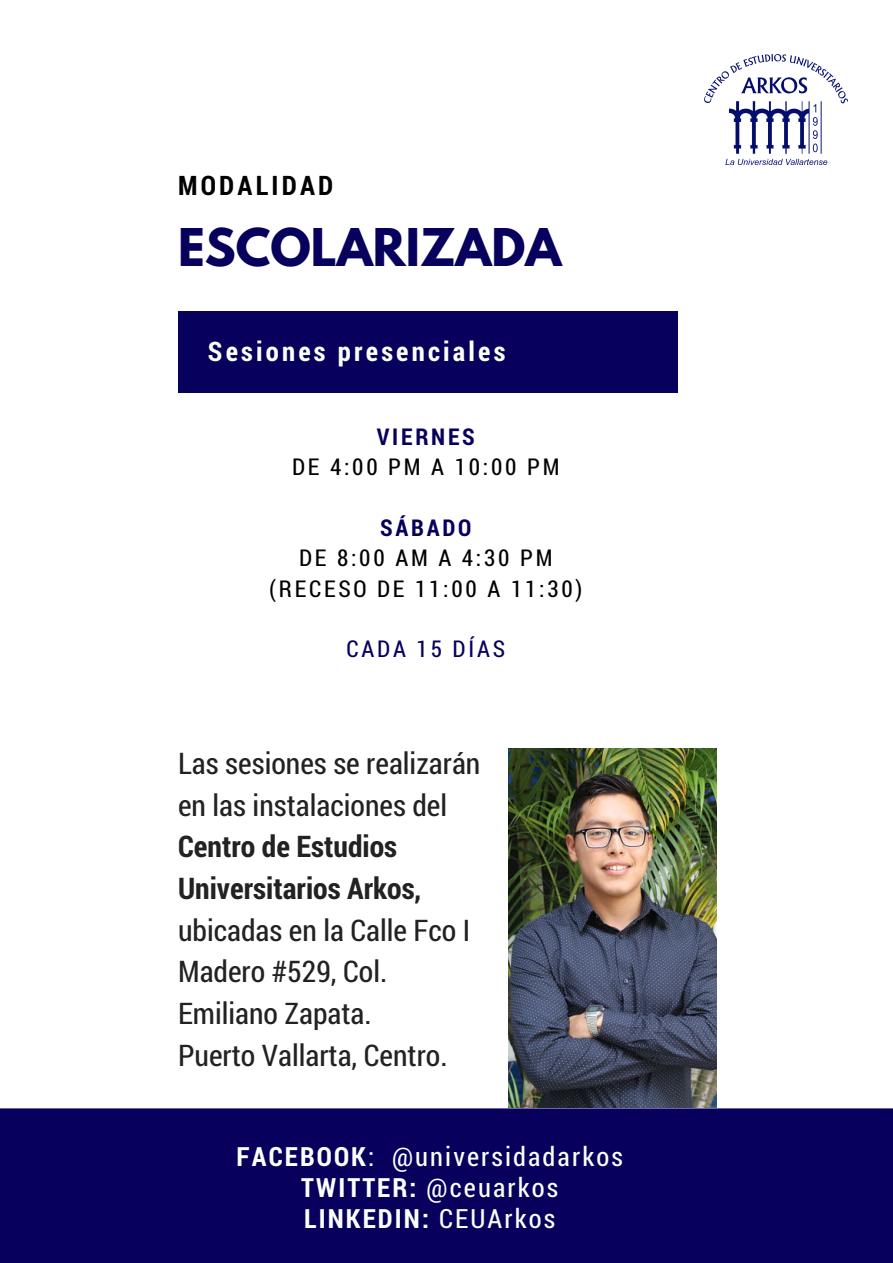
<style>
.page{position:relative;width:893px;height:1263px;background:#fff}
.page>*{position:absolute;margin:0;border:0;box-sizing:border-box;transform-origin:0 0}
.t1{font:700 46.05px "League Spartan";color:#07005c}
.t2{font:29.78px/41.6px "Roboto Condensed";color:#222}
.t3{font:700 29.78px/41.6px "Roboto Condensed";color:#222}
.t4{font:700 26.85px "Roboto Condensed";letter-spacing:.12em;color:#fcfff9}
.t5{font:700 26.85px "Roboto Condensed";letter-spacing:.12em;color:#000}
.t6{font:26.47px/31px "Roboto Condensed";letter-spacing:.08em;color:#fcfff9;text-align:center}
.t7{font:23.17px/30.4px "Roboto Condensed";letter-spacing:.12em;color:#000;text-align:center}
.t8{font:700 23.17px "Roboto Condensed";letter-spacing:.12em;color:#07005c}
.t9{font:23.17px "Roboto Condensed";letter-spacing:.12em;color:#07005c}
.s1{font-weight:700}
</style>
<div class="page">
<div style="left:178px;top:311px;width:500px;height:81px;background:#07005c"></div>
<div style="left:0;top:1108px;width:893px;height:155px;background:#07005c"></div>
<img style="left:705px;top:55px;width:142px;height:110px">
<img style="left:508px;top:749px;width:209px;height:358px">
<p class="t5" style="left:178px;top:167px;width:157px">MODALIDAD</p>
<h1 class="t1" style="left:178px;top:224px;width:385px">ESCOLARIZADA</h1>
<p class="t4" style="left:208px;top:333px;width:299px">Sesiones presenciales</p>
<p class="t8" style="left:377px;top:420px;width:100px">VIERNES</p>
<p class="t7" style="left:292px;top:451px;width:269px">DE 4:00 PM A 10:00 PM</p>
<p class="t8" style="left:380px;top:511px;width:93px">SÁBADO</p>
<p class="t7" style="left:269px;top:542px;width:315px">DE 8:00 AM A 4:30 PM (RECESO DE 11:00 A 11:30)</p>
<p class="t9" style="left:347px;top:633px;width:160px">CADA 15 DÍAS</p>
<p class="t2" style="left:178px;top:742px;width:304px">Las sesiones se realizarán en las instalaciones del</p>
<p class="t3" style="left:178px;top:825px;width:245px">Centro de Estudios<br>Universitarios Arkos,</p>
<p class="t2" style="left:178px;top:908px;width:294px">ubicadas en la Calle Fco I<br>Madero #529, Col.<br>Emiliano Zapata.<br>Puerto Vallarta, Centro.</p>
<p class="t6" style="left:237px;top:1140px;width:388px"><span class="s1">FACEBOOK</span>: @universidadarkos<br><span class="s1">TWITTER:</span> @ceuarkos<br><span class="s1">LINKEDIN:</span> CEUArkos</p>
</div>
